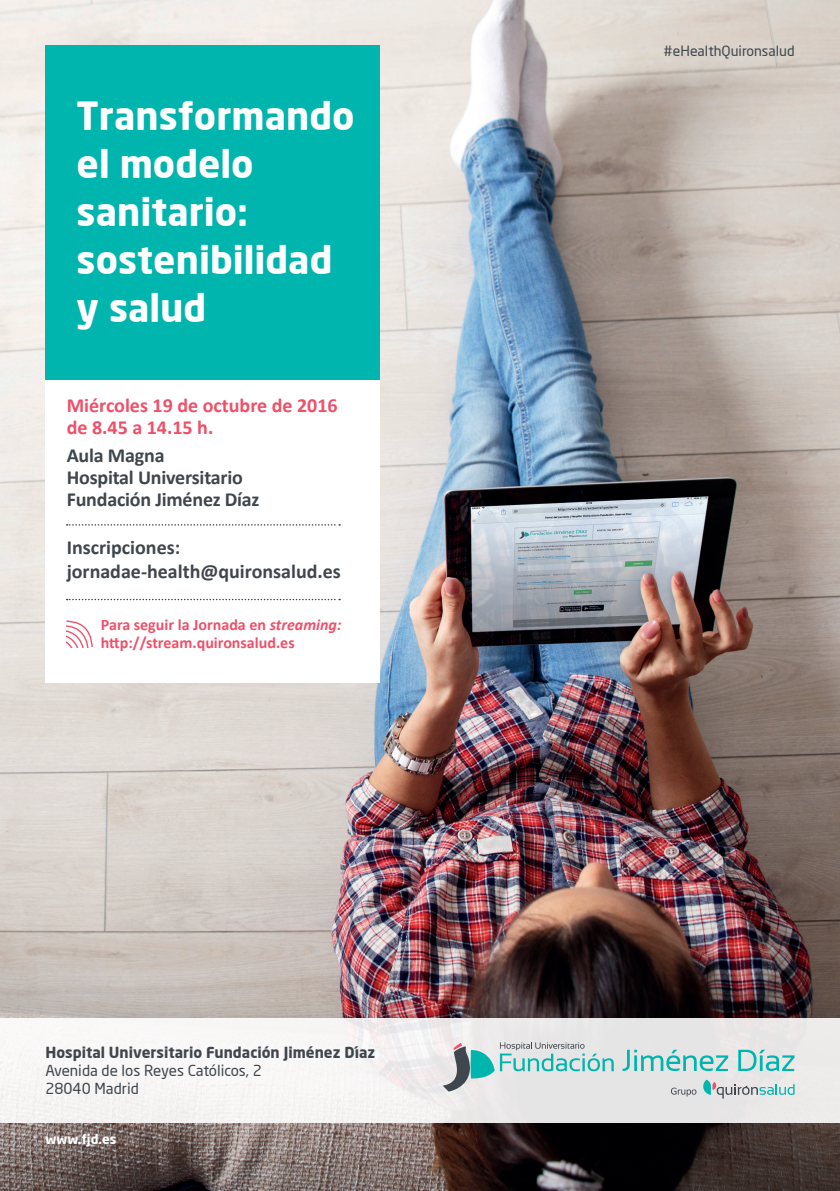
<style>
.page{position:relative;width:840px;height:1191px;background:#fff}
.page>*{position:absolute;margin:0;border:0;box-sizing:border-box;transform-origin:0 0}
.t1{font:700 38px/48px "Neo Sans";color:#fff}
.t2{font:700 20px/22px "Calibri";letter-spacing:-.01em;color:#3f464d}
.t3{font:700 20px "Calibri";color:#ef5069}
.t4{font:700 16px/18px "Calibri";color:#ef5069}
.t5{font:700 15px "Neo Sans";color:#3f464d}
.t6{font:15px "Neo Sans";color:#3f464d}
.t7{font:14px "Neo Sans";color:#3f464d}
.t8{font:700 13px "Neo Sans";color:#fff}
.s1{font-style:italic}
</style>
<div class="page">
<img style="left:0;top:0;width:839px;height:1191px">
<div style="left:0;top:1018px;width:839px;height:105px;background:linear-gradient(to right,#fbf9f9,#e4e3e3)"></div>
<div style="left:45px;top:45px;width:335px;height:335px;background:#00b5ae"></div>
<div style="left:45px;top:380px;width:335px;height:303px;background:#fff"></div>
<svg style="left:622px;top:1049px;width:105px;height:22px;background:#a1d6d4"></svg>
<svg style="left:737px;top:1049px;width:57px;height:22px"></svg>
<svg style="left:442px;top:1042px;width:171px;height:49px;background:#bad1d1"></svg>
<svg style="left:702px;top:1079px;width:92px;height:19px;background:#bdd1d1"></svg>
<svg style="left:670px;top:1087px;width:26px;height:9px"></svg>
<svg style="left:67px;top:620px;width:26px;height:27px"></svg>
<svg style="left:67px;top:524px;width:273px;height:1px"></svg>
<svg style="left:67px;top:599px;width:273px;height:1px"></svg>
<p class="t1" style="left:77px;top:91px;width:279px">Transformando el modelo sanitario: sostenibilidad y salud</p>
<p class="t3" style="left:67px;top:392px;width:272px">Miércoles 19 de octubre de 2016</p>
<p class="t3" style="left:67px;top:414px;width:148px">de 8.45 a 14.15 h.</p>
<p class="t2" style="left:67px;top:444px;width:194px">Aula Magna<br>Hospital Universitario<br>Fundación Jiménez Díaz</p>
<p class="t2" style="left:67px;top:536px;width:275px;line-height:24px">Inscripciones: jornadae-health@quironsalud.es</p>
<p class="t4" style="left:101px;top:615px;width:242px">Para seguir la Jornada en <span class="s1">streaming: </span>http://stream.quironsalud.es</p>
<p class="t5" style="left:45px;top:1043px;width:331px">Hospital Universitario Fundación Jiménez Díaz</p>
<p class="t6" style="left:45px;top:1061px;width:218px">Avenida de los Reyes Católicos, 2</p>
<p class="t6" style="left:45px;top:1079px;width:95px">28040 Madrid</p>
<p class="t8" style="left:45px;top:1131px;width:72px">www.fjd.es</p>
<p class="t7" style="left:663px;top:42px;width:132px">#eHealthQuironsalud</p>
</div>
